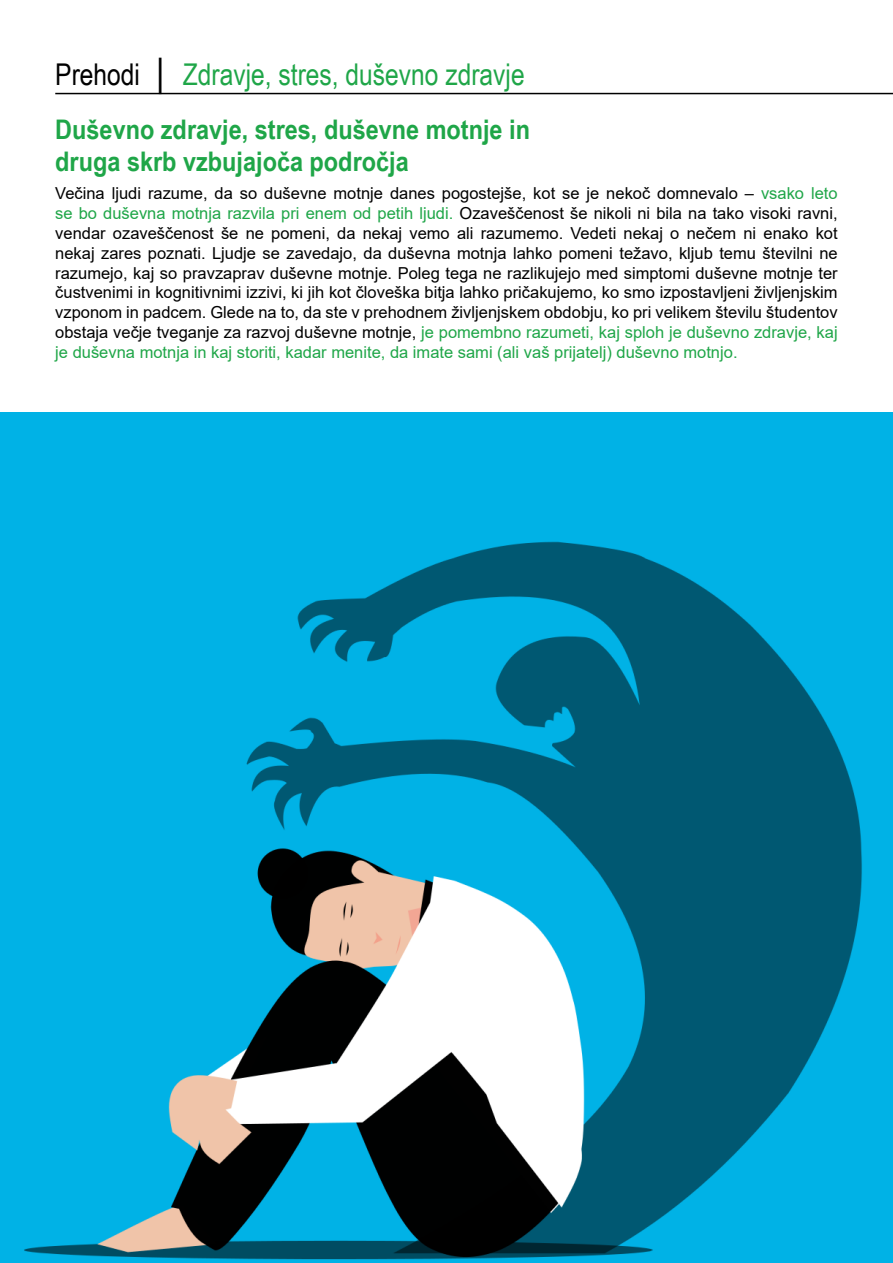
<style>
.page{position:relative;width:893px;height:1263px;background:#fff}
.page>*{position:absolute;margin:0;border:0;box-sizing:border-box;transform-origin:0 0}
.t1{font:30px "Arial Narrow";color:#1fa648}
.t2{font:700 27px/32.4px "Arial Narrow";color:#1fa648;scale:1.06 1}
.t3{font:16.5px/19.8px "Arial";color:#000;text-align:justify}
.s1{color:#000}
.s2{color:#1fa648}
</style>
<div class="page">
<hr style="left:55px;top:93px;width:838px;height:1px;background:#000">
<img style="left:0;top:412px;width:893px;height:851px">
<h1 class="t1" style="left:55px;top:52px;width:471px"><span class="s1">Prehodi │</span> Zdravje, stres, duševno zdravje</h1>
<h2 class="t2" style="left:55px;top:112px;width:449px">Duševno zdravje, stres, duševne motnje in druga skrb vzbujajoča področja</h2>
<p class="t3" style="left:55px;top:184px;width:784px">Večina ljudi razume, da so duševne motnje danes pogostejše, kot se je nekoč domnevalo – <span class="s2">vsako leto se bo duševna motnja razvila pri enem od petih ljudi.</span> Ozaveščenost še nikoli ni bila na tako visoki ravni, vendar ozaveščenost še ne pomeni, da nekaj vemo ali razumemo. Vedeti nekaj o nečem ni enako kot nekaj zares poznati. Ljudje se zavedajo, da duševna motnja lahko pomeni težavo, kljub temu številni ne razumejo, kaj so pravzaprav duševne motnje. Poleg tega ne razlikujejo med simptomi duševne motnje ter čustvenimi in kognitivnimi izzivi, ki jih kot človeška bitja lahko pričakujemo, ko smo izpostavljeni življenjskim vzponom in padcem. Glede na to, da ste v prehodnem življenjskem obdobju, ko pri velikem številu študentov obstaja večje tveganje za razvoj duševne motnje, <span class="s2">je pomembno razumeti, kaj sploh je duševno zdravje, kaj je duševna motnja in kaj storiti, kadar menite, da imate sami (ali vaš prijatelj) duševno motnjo.</span></p>
</div>
